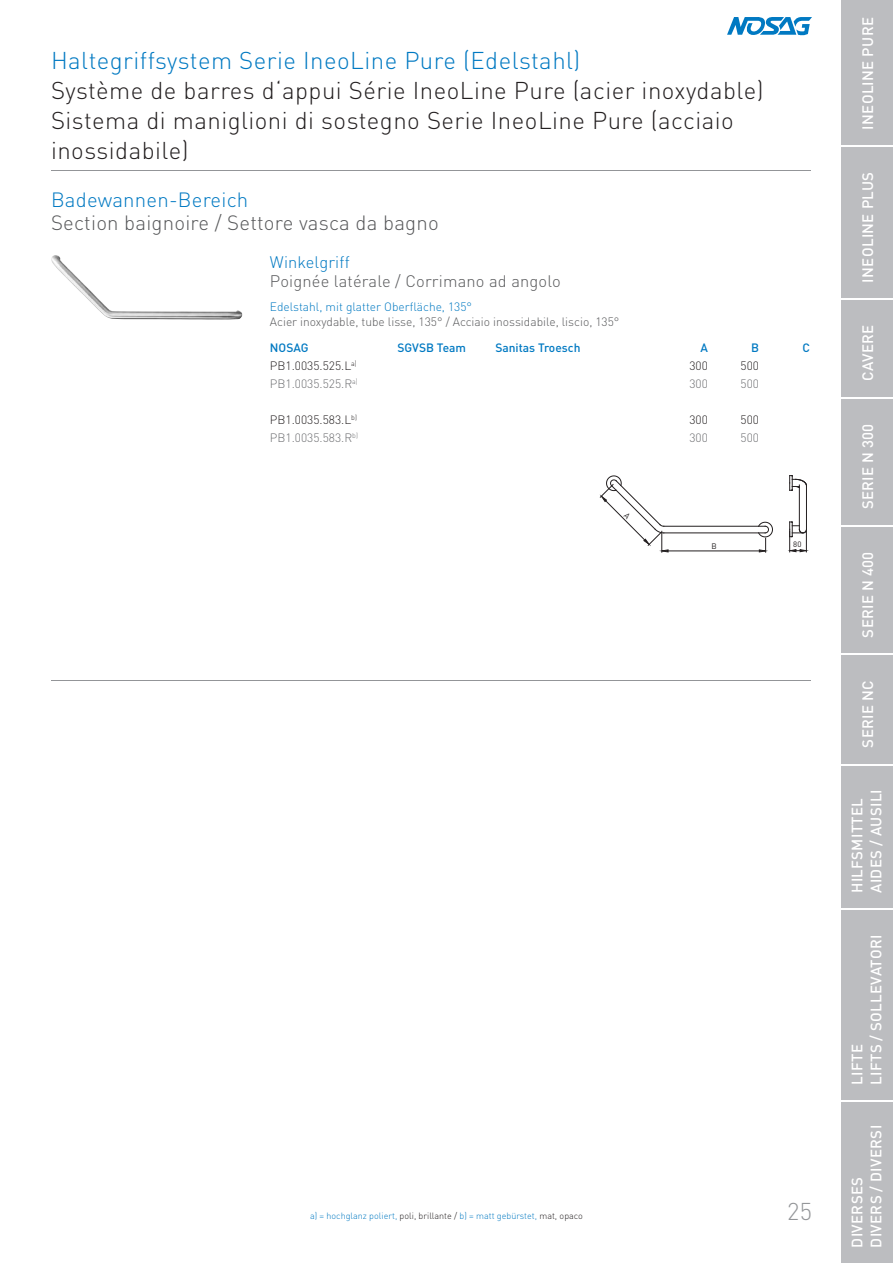
<style>
.page{position:relative;width:893px;height:1263px;background:#fff}
.page>*{position:absolute;margin:0;border:0;box-sizing:border-box;transform-origin:0 0}
.Haupttitel_T{font:300 24px/30px "DINOT";letter-spacing:.02em;color:#231f20}
.Haupttitel{font:300 24px "DINOT";letter-spacing:.02em;color:#0079c2}
.t1{font:300 24px "DINOT";color:#939598}
.Bereich_T{font:300 20.4px "DINOT";letter-spacing:.01em;color:#57585a}
.Bereich{font:300 20.4px "DINOT";letter-spacing:.01em;color:#0079c2}
.Produkttitel_T{font:300 16.5px "DINOT";letter-spacing:.01em;color:#57585a}
.Produkttitel{font:300 16.5px "DINOT";letter-spacing:.01em;color:#0079c2}
.t2{font:500 15px/19.2px "DINOT";letter-spacing:.02em;color:#fff}
.Lauftext_T{font:300 12px "DINOT";color:#57585a}
.Lauftext{font:300 12px "DINOT";color:#0079c2}
.Tabellentext{font:300 12px "DINOT";color:#231f20}
.Tabellentext_grau{font:300 12px "DINOT";color:#6c6d70}
.Tabellentitel{font:500 12px "DINOT";color:#0079c2}
.Tabellentext_R{font:300 12px "DINOT";color:#231f20}
.Tabellentext_R_grau{font:300 12px "DINOT";color:#6c6d70}
.Tabellentitel_R{font:500 12px "DINOT";color:#0079c2}
.Fusszeile{font:300 9px "DINOT";color:#0079c2}
.pageItem_3500{font:7.95px "DINOT";color:#231f20}
.pageItem_3500-2{font:7.8px "DINOT";color:#231f20}
.s1{color:#231f20}
</style>
<div class="page">
<svg style="left:727px;top:17px;width:85px;height:19px"></svg>
<div style="left:842px;top:0;width:51px;height:1263px;background:#bcbdc0"></div>
<hr style="left:842px;top:1100px;width:51px;height:1px;background:#fff">
<hr style="left:842px;top:764px;width:51px;height:2px;background:#fff">
<hr style="left:842px;top:908px;width:51px;height:2px;background:#fff">
<hr style="left:842px;top:653px;width:51px;height:2px;background:#fff">
<hr style="left:842px;top:525px;width:51px;height:2px;background:#fff">
<hr style="left:842px;top:397px;width:51px;height:1px;background:#fff">
<hr style="left:842px;top:298px;width:51px;height:1px;background:#fff">
<hr style="left:842px;top:145px;width:51px;height:1px;background:#fff">
<hr style="left:51px;top:170px;width:759px;height:1px;background:#939598">
<img style="left:51px;top:255px;width:191px;height:64px">
<hr style="left:664px;top:526px;width:101px;height:1px;background:#231f20">
<hr style="left:664px;top:533px;width:101px;height:1px;background:#231f20">
<hr style="left:799px;top:485px;width:1px;height:44px;background:#231f20">
<hr style="left:806px;top:486px;width:1px;height:43px;background:#231f20">
<svg style="left:789px;top:475px;width:18px;height:16px"></svg>
<hr style="left:668px;top:551px;width:91px;height:1px;background:#231f20">
<svg style="left:758px;top:522px;width:15px;height:30px"></svg>
<svg style="left:789px;top:522px;width:19px;height:30px"></svg>
<hr style="left:51px;top:680px;width:759px;height:1px;background:#939598">
<svg style="left:600px;top:475px;width:68px;height:77px"></svg>
<p class="Haupttitel" style="left:51px;top:46px;width:531px">Haltegriffsystem Serie IneoLine Pure (Edelstahl)</p>
<p class="Haupttitel_T" style="left:51px;top:75px;width:714px">Système de barres d‘appui Série IneoLine Pure (acier inoxydable)<br>Sistema di maniglioni di sostegno Serie IneoLine Pure (acciaio inossidabile)</p>
<p class="Bereich" style="left:51px;top:187px;width:199px">Badewannen-Bereich</p>
<p class="Bereich_T" style="left:51px;top:210px;width:389px">Section baignoire / Settore vasca da bagno</p>
<p class="Produkttitel" style="left:270px;top:252px;width:81px">Winkelgriff</p>
<p class="Produkttitel_T" style="left:270px;top:271px;width:292px">Poignée latérale / Corrimano ad angolo</p>
<p class="Lauftext" style="left:270px;top:299px;width:204px">Edelstahl, mit glatter Oberfläche, 135°</p>
<p class="Lauftext_T" style="left:270px;top:314px;width:351px">Acier inoxydable, tube lisse, 135° / Acciaio inossidabile, liscio, 135°</p>
<p class="Tabellentitel" style="left:270px;top:340px;width:40px">NOSAG</p>
<p class="Tabellentitel_R" style="left:802px;top:340px;width:9px">C</p>
<p class="Tabellentext" style="left:270px;top:359px;width:88px">PB1.0035.525.L<sup>a)</sup></p>
<p class="Tabellentext_grau" style="left:270px;top:377px;width:89px">PB1.0035.525.R<sup>a)</sup></p>
<p class="Tabellentext" style="left:270px;top:413px;width:89px">PB1.0035.583.L<sup>b)</sup></p>
<p class="Tabellentext_grau" style="left:270px;top:431px;width:90px">PB1.0035.583.R<sup>b)</sup></p>
<p class="Tabellentitel" style="left:397px;top:340px;width:70px">SGVSB Team</p>
<p class="Tabellentitel" style="left:495px;top:340px;width:87px">Sanitas Troesch</p>
<p class="Tabellentitel_R" style="left:700px;top:340px;width:9px">A</p>
<p class="Tabellentext_R" style="left:689px;top:359px;width:20px">300</p>
<p class="Tabellentext_R_grau" style="left:689px;top:377px;width:20px">300</p>
<p class="Tabellentext_R" style="left:689px;top:413px;width:20px">300</p>
<p class="Tabellentext_R_grau" style="left:689px;top:431px;width:20px">300</p>
<p class="Tabellentitel_R" style="left:751px;top:340px;width:9px">B</p>
<p class="Tabellentext_R" style="left:740px;top:359px;width:20px">500</p>
<p class="Tabellentext_R_grau" style="left:740px;top:377px;width:20px">500</p>
<p class="Tabellentext_R" style="left:740px;top:413px;width:20px">500</p>
<p class="Tabellentext_R_grau" style="left:740px;top:431px;width:20px">500</p>
<p class="pageItem_3500" style="left:711px;top:541px;width:7px">B</p>
<p class="pageItem_3500-2" style="left:793px;top:539px;width:10px">80</p>
<p class="Fusszeile" style="left:310px;top:1210px;width:274px">a) = hochglanz poliert, <span class="s1">poli, brillante /</span> b) = matt gebürstet, <span class="s1">mat, opaco</span></p>
<p class="t1" style="left:787px;top:1196px;width:26px">25</p>
<p class="t2" style="left:858px;top:130px;width:114px;rotate:-90deg">INEOLINE PURE</p>
<p class="t2" style="left:858px;top:282px;width:112px;rotate:-90deg">INEOLINE PLUS</p>
<p class="t2" style="left:858px;top:381px;width:57px;rotate:-90deg">CAVERE</p>
<p class="t2" style="left:858px;top:509px;width:87px;rotate:-90deg">SERIE N 300</p>
<p class="t2" style="left:858px;top:637px;width:87px;rotate:-90deg">SERIE N 400</p>
<p class="t2" style="left:858px;top:747px;width:68px;rotate:-90deg">SERIE NC</p>
<p class="t2" style="left:847px;top:893px;width:105px;rotate:-90deg">HILFSMITTEL<br>AIDES / AUSILI</p>
<p class="t2" style="left:847px;top:1085px;width:152px;rotate:-90deg">LIFTE<br>LIFTS / SOLLEVATORI</p>
<p class="t2" style="left:847px;top:1247px;width:124px;rotate:-90deg">DIVERSES<br>DIVERS / DIVERSI</p>
</div>
